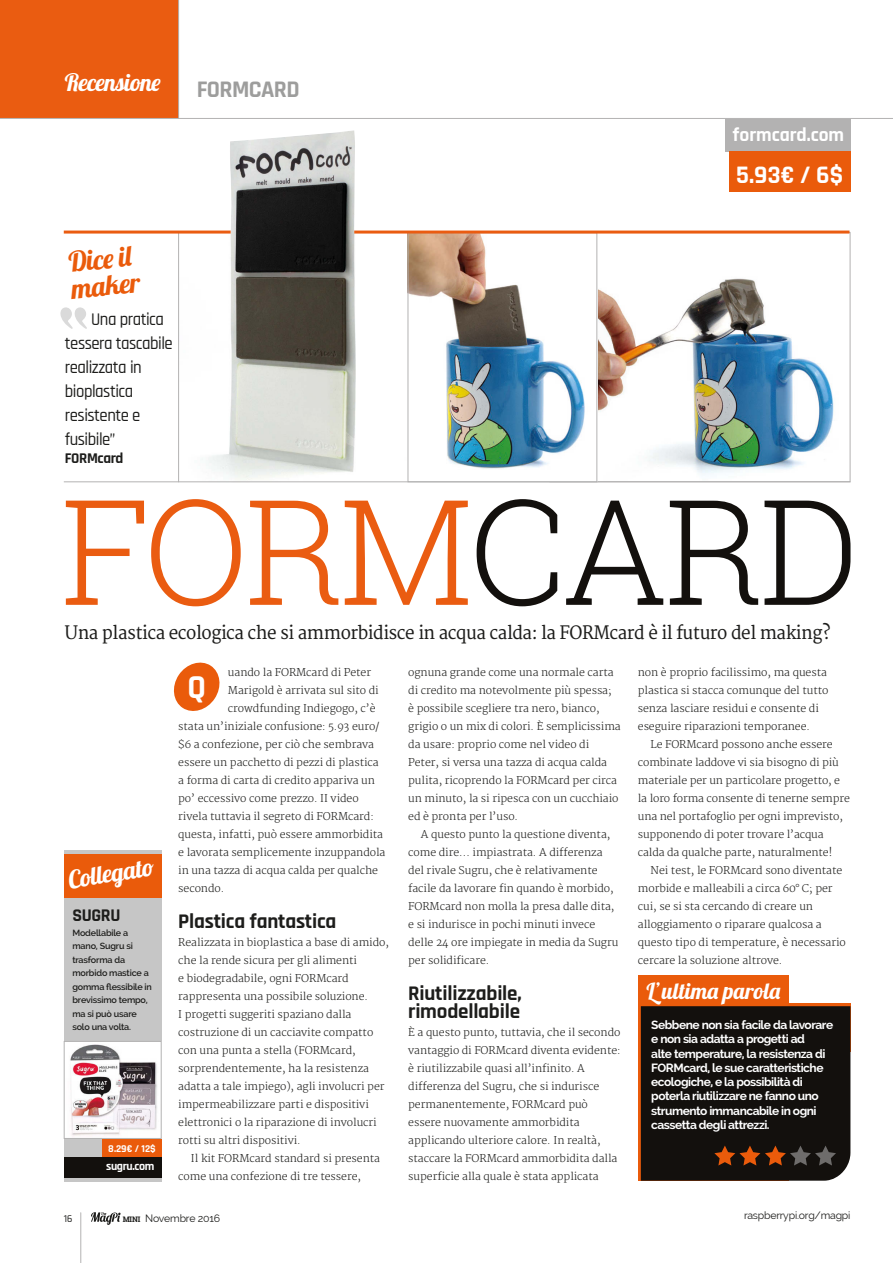
<style>
.page{position:relative;width:893px;height:1263px;background:#fff}
.page>*{position:absolute;margin:0;border:0;box-sizing:border-box;transform-origin:0 0}
.t1{font:300 146.55px "Roboto Slab";letter-spacing:-.025em;color:#ea5c11}
.t2{font:700 33.75px "Rajdhani";color:#fff}
.t3{font:27.9px/27px "Lobster 1.4";color:#ea5b0b}
.t4{font:700 25.5px "Rajdhani";color:#fff}
.t5{font:24.9px "Lobster 1.4";color:#fff}
.t6{font:24px "Lobster 1.4";letter-spacing:-.025em;color:#fff}
.t7{font:700 24px "Rajdhani";letter-spacing:-.025em;color:#9d9d9c}
.t8{font:22.35px "Lobster 1.4";color:#fff}
.t9{font:700 21px/18px "Rajdhani";letter-spacing:-.01em;color:#1d1d1b}
.t10{font:700 19.5px "Rajdhani";color:#fff}
.t11{font:18px "Merriweather";letter-spacing:-.025em;color:#1d1d1b;scale:.95 1}
.t12{font:500 18px/24px "Rajdhani";letter-spacing:-.03em;color:#1d1d1b;scale:.93 1}
.t13{font:700 18px "Rajdhani";letter-spacing:-.02em;color:#1d1d1b}
.t14{font:700 15px "Rajdhani";letter-spacing:-.025em;color:#1d1d1b}
.t15{font:700 12px/14.2px "Raleway";letter-spacing:-.04em;color:#fff}
.t16{font:700 12px "Rajdhani";letter-spacing:-.03em;color:#fff}
.t17{font:300 10.5px/18px "Merriweather";letter-spacing:-.005em;color:#1d1d1b}
.t18{font:10.5px "Raleway";letter-spacing:-.02em;color:#1d1d1b}
.t19{font:700 10.5px "Rajdhani";color:#fff}
.t20{font:500 10.5px "Rajdhani";color:#1d1d1b}
.t21{font:600 9px/13.5px "Raleway";letter-spacing:-.02em;color:#1d1d1b}
.s1{color:#13100d}
.s2{font-family:"Roboto Slab";font-weight:700;font-size:7.65px}
</style>
<div class="page">
<svg style="left:91px;top:1212px;width:30px;height:13px"></svg>
<div style="left:0;top:0;width:179px;height:118px;background:#ea5c11"></div>
<hr style="left:178px;top:0;width:1px;height:118px;background:#b3b2b2">
<hr style="left:0;top:118px;width:893px;height:1px;background:#b3b2b2">
<hr style="left:80px;top:1213px;width:1px;height:50px;background:#b3b2b2">
<img style="left:179px;top:234px;width:371px;height:247px">
<img style="left:552px;top:234px;width:282px;height:246px">
<div style="left:408px;top:232px;width:189px;height:250px;border:1px solid #b3b2b2"></div>
<hr style="left:178px;top:232px;width:1px;height:250px;background:#b3b2b2">
<hr style="left:64px;top:231px;width:785px;height:3px;background:#ea5c11">
<hr style="left:64px;top:481px;width:786px;height:1px;background:#b3b2b2">
<div style="left:638px;top:975px;width:151px;height:206px;background:#ea5b0b"></div>
<div style="left:685px;top:1003px;width:165px;height:49px;background:#ea5b0b"></div>
<div style="left:641px;top:1006px;width:209px;height:175px;background:#13100d"></div>
<svg style="left:173px;top:662px;width:47px;height:49px"></svg>
<div style="left:64px;top:851px;width:98px;height:331px;background:#c6c6c6"></div>
<div style="left:64px;top:854px;width:98px;height:44px;background:#ea5b0b"></div>
<div style="left:64px;top:1157px;width:98px;height:20px;background:#13100d"></div>
<div style="left:102px;top:1138px;width:60px;height:19px;background:#ea5b0b"></div>
<div style="left:725px;top:119px;width:125px;height:32px;background:#b3b2b2"></div>
<div style="left:729px;top:151px;width:121px;height:40px;background:#ea5b0b"></div>
<img style="left:230px;top:130px;width:125px;height:223px">
<img style="left:66px;top:1043px;width:94px;height:94px">
<div style="left:64px;top:1041px;width:98px;height:98px;border:1px solid #b3b2b2"></div>
<svg style="left:60px;top:307px;width:27px;height:22px"></svg>
<h3 class="t6" style="left:65px;top:67px;width:97px">Recensione</h3>
<h3 class="t7" style="left:197px;top:75px;width:105px">FORMCARD</h3>
<h3 class="t3" style="left:67px;top:248px;width:70px;rotate:-6deg">Dice il maker</h3>
<h3 class="t12" style="left:65px;top:307px;width:117px;text-indent:26px">Una pratica tessera tascabile realizzata in bioplastica resistente e fusibile”</h3>
<h3 class="t14" style="left:65px;top:449px;width:60px">FORMcard</h3>
<h3 class="t10" style="left:732px;top:123px;width:113px">formcard.com</h3>
<h3 class="t4" style="left:736px;top:159px;width:108px">5.93€ / 6$</h3>
<h1 class="t1" style="left:61px;top:451px;width:800px">FORM<span class="s1">CARD</span></h1>
<h3 class="t11" style="left:65px;top:622px;width:807px">Una plastica ecologica che si ammorbidisce in acqua calda: la FORMcard è il futuro del making?</h3>
<h2 class="t2" style="left:187px;top:666px;width:21px">Q</h2>
<p class="t17" style="left:638px;top:664px;width:192px">non è proprio facilissimo, ma questa plastica si stacca comunque del tutto senza lasciare residui e consente di eseguire riparazioni temporanee.</p>
<p class="t17" style="left:638px;top:736px;width:214px;text-indent:13px">Le FORMcard possono anche essere combinate laddove vi sia bisogno di più materiale per un particolare progetto, e la loro forma consente di tenerne sempre una nel portafoglio per ogni imprevisto, supponendo di poter trovare l’acqua calda da qualche parte, naturalmente!</p>
<p class="t17" style="left:638px;top:862px;width:209px;text-indent:13px">Nei test, le FORMcard sono diventate morbide e malleabili a circa 60° C; per cui, se si sta cercando di creare un alloggiamento o riparare qualcosa a questo tipo di temperature, è necessario cercare la soluzione altrove.</p>
<h3 class="t8" style="left:646px;top:977px;width:135px">L’ultima parola</h3>
<p class="t15" style="left:651px;top:1018px;width:184px">Sebbene non sia facile da lavorare e non sia adatta a progetti ad<br>alte temperature, la resistenza di<br>FORMcard, le sue caratteristiche ecologiche, e la possibilità di poterla riutilizzare ne fanno uno strumento immancabile in ogni cassetta degli attrezzi.</p>
<p class="t17" style="left:228px;top:664px;width:145px">uando la FORMcard di Peter</p>
<p class="t17" style="left:228px;top:682px;width:152px">Marigold è arrivata sul sito di</p>
<p class="t17" style="left:228px;top:700px;width:149px">crowdfunding Indiegogo, c’è</p>
<p class="t17" style="left:178px;top:718px;width:203px">stata un’iniziale confusione: 5.93 euro/</p>
<p class="t17" style="left:178px;top:736px;width:197px">$6 a confezione, per ciò che sembrava</p>
<p class="t17" style="left:178px;top:754px;width:202px">essere un pacchetto di pezzi di plastica</p>
<p class="t17" style="left:178px;top:772px;width:198px">a forma di carta di credito appariva un</p>
<p class="t17" style="left:178px;top:790px;width:182px">po’ eccessivo come prezzo. II video</p>
<p class="t17" style="left:178px;top:808px;width:197px">rivela tuttavia il segreto di FORMcard:</p>
<p class="t17" style="left:178px;top:826px;width:206px">questa, infatti, può essere ammorbidita</p>
<p class="t17" style="left:178px;top:844px;width:209px">e lavorata semplicemente inzuppandola</p>
<p class="t17" style="left:178px;top:862px;width:201px">in una tazza di acqua calda per qualche</p>
<p class="t17" style="left:178px;top:880px;width:48px">secondo.</p>
<h3 class="t9" style="left:178px;top:913px;width:160px">Plastica fantastica</h3>
<p class="t17" style="left:178px;top:934px;width:212px">Realizzata in bioplastica a base di amido, che la rende sicura per gli alimenti<br>e biodegradabile, ogni FORMcard rappresenta una possibile soluzione.<br>I progetti suggeriti spaziano dalla costruzione di un cacciavite compatto con una punta a stella (FORMcard, sorprendentemente, ha la resistenza adatta a tale impiego), agli involucri per impermeabilizzare parti e dispositivi elettronici o la riparazione di involucri rotti su altri dispositivi.</p>
<p class="t17" style="left:178px;top:1150px;width:203px;text-indent:13px">Il kit FORMcard standard si presenta come una confezione di tre tessere,</p>
<p class="t17" style="left:408px;top:664px;width:214px">ognuna grande come una normale carta di credito ma notevolmente più spessa;<br>è possibile scegliere tra nero, bianco, grigio o un mix di colori. È semplicissima da usare: proprio come nel video di Peter, si versa una tazza di acqua calda pulita, ricoprendo la FORMcard per circa un minuto, la si ripesca con un cucchiaio ed è pronta per l’uso.</p>
<p class="t17" style="left:408px;top:826px;width:212px;text-indent:13px">A questo punto la questione diventa, come dire... impiastrata. A differenza del rivale Sugru, che è relativamente facile da lavorare fin quando è morbido, FORMcard non molla la presa dalle dita, e si indurisce in pochi minuti invece delle 24 ore impiegate in media da Sugru per solidificare.</p>
<h3 class="t9" style="left:408px;top:985px;width:115px">Riutilizzabile, rimodellabile</h3>
<p class="t17" style="left:408px;top:1024px;width:214px">È a questo punto, tuttavia, che il secondo vantaggio di FORMcard diventa evidente: è riutilizzabile quasi all’infinito. A differenza del Sugru, che si indurisce permanentemente, FORMcard può essere nuovamente ammorbidita applicando ulteriore calore. In realtà, staccare la FORMcard ammorbidita dalla superficie alla quale è stata applicata</p>
<h3 class="t5" style="left:66px;top:864px;width:88px;rotate:-9deg">Collegato</h3>
<h3 class="t13" style="left:72px;top:904px;width:50px">SUGRU</h3>
<p class="t21" style="left:72px;top:926px;width:81px">Modellabile a mano, Sugru si trasforma da morbido mastice a gomma flessibile in brevissimo tempo, ma si può usare solo una volta.</p>
<p class="t19" style="left:108px;top:1142px;width:49px">8.29€ / 12$</p>
<p class="t16" style="left:106px;top:1159px;width:50px">sugru.com</p>
<p class="t20" style="left:64px;top:1212px;width:10px">16</p>
<p class="t18" style="left:123px;top:1212px;width:99px"><span class="s2">MINI</span> Novembre 2016</p>
<p class="t18" style="left:744px;top:1210px;width:108px">raspberrypi.org/magpi</p>
</div>
